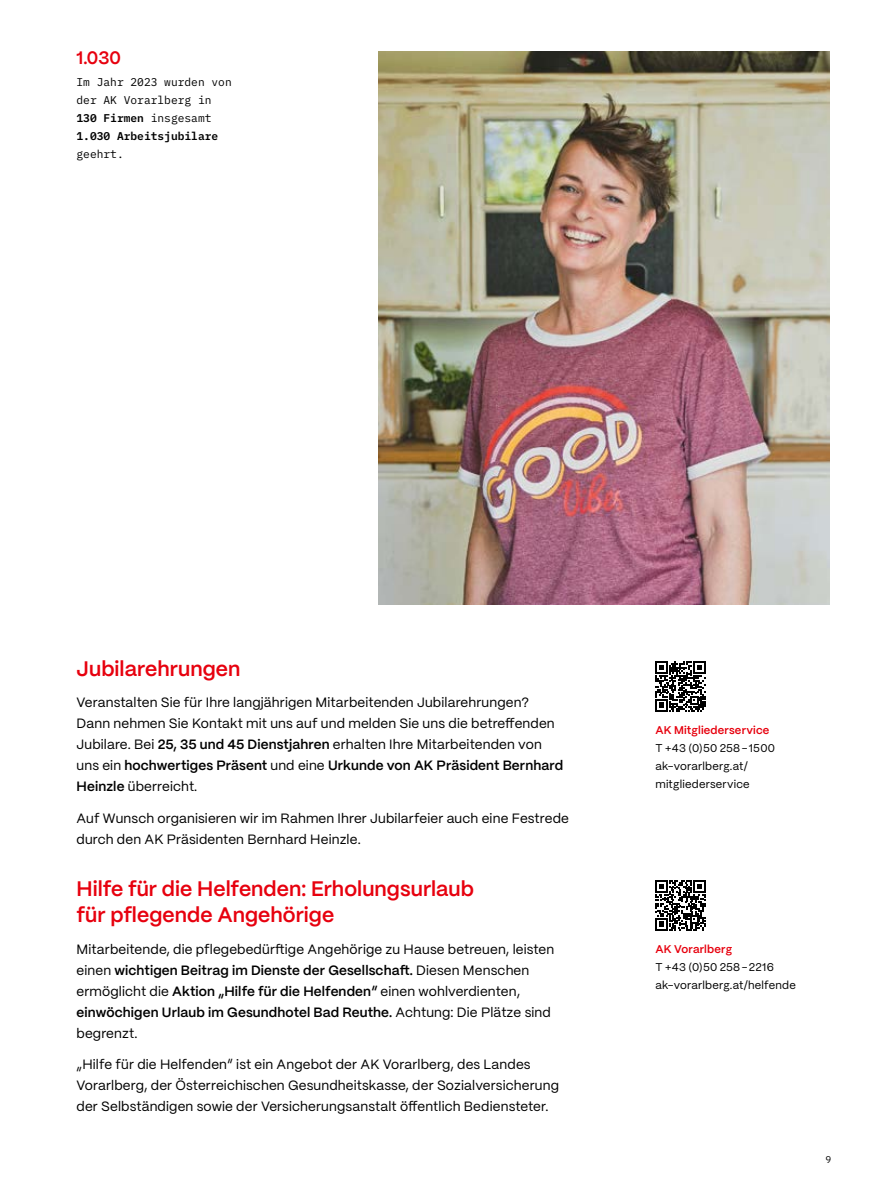
<style>
.page{position:relative;width:893px;height:1191px;background:#fff}
.page>*{position:absolute;margin:0;border:0;box-sizing:border-box;transform-origin:0 0}
.t1{font:600 21px/26.2px "PP Mori";color:#e7000e}
.t2{font:600 18px "PP Mori";color:#e7000e}
.t3{font:13.5px/21px "PP Mori";letter-spacing:.01em;color:#000}
.t4{font:11.25px/18px "PP Mori";letter-spacing:.02em;color:#000}
.t5{font:11.25px/18px "IBM Plex Mono";color:#000}
.t6{font:11.25px/18px "IBM Plex Mono Sm Bld";color:#000}
.t7{font:600 11.25px "PP Mori";letter-spacing:.015em;color:#e7000e}
.t8{font:9.75px "IBM Plex Mono";color:#000}
.s1{font-family:"IBM Plex Mono"}
.s2{font-weight:600}
</style>
<div class="page">
<svg style="left:655px;top:661px;width:50px;height:50px"></svg>
<svg style="left:655px;top:880px;width:50px;height:50px"></svg>
<img style="left:379px;top:51px;width:450px;height:553px">
<h2 class="t2" style="left:77px;top:42px;width:46px">1.030</h2>
<p class="t5" style="left:77px;top:73px;width:157px">Im Jahr 2023 wurden von der AK Vorarlberg in</p>
<p class="t6" style="left:77px;top:109px;width:143px">130 Firmen <span class="s1">insgesamt<br></span>1.030 Arbeitsjubilare</p>
<p class="t5" style="left:77px;top:145px;width:49px">geehrt.</p>
<h1 class="t1" style="left:77px;top:654px;width:165px">Jubilarehrungen</h1>
<p class="t3" style="left:77px;top:691px;width:488px">Veranstalten Sie für Ihre langjährigen Mitarbeitenden Jubilarehrungen?<br>Dann nehmen Sie Kontakt mit uns auf und melden Sie uns die betreffenden Jubilare. Bei <span class="s2">25, 35 und 45 Dienstjahren</span> erhalten Ihre Mitarbeitenden von uns ein <span class="s2">hoch wertiges Präsent</span> und eine <span class="s2">Urkunde von AK Präsident Bernhard Heinzle</span> überreicht.</p>
<p class="t3" style="left:77px;top:806px;width:494px">Auf Wunsch organisieren wir im Rahmen Ihrer Jubilarfeier auch eine Festrede durch den AK Präsidenten Bernhard Heinzle.</p>
<h1 class="t1" style="left:77px;top:874px;width:399px">Hilfe für die Helfenden: Erholungsurlaub für pflegende Angehörige</h1>
<p class="t3" style="left:77px;top:938px;width:479px">Mitarbeitende, die pflegebedürftige Angehörige zu Hause betreuen, leisten einen <span class="s2">wichtigen Beitrag im Dienste der Gesellschaft.</span> Diesen Menschen ermöglicht die <span class="s2">Aktion „Hilfe für die Helfenden“</span> einen wohlverdienten, <span class="s2">einwöchigen Urlaub im Gesundhotel Bad Reuthe.</span> Achtung: Die Plätze sind begrenzt.</p>
<p class="t3" style="left:77px;top:1053px;width:484px">„Hilfe für die Helfenden“ ist ein Angebot der AK Vorarlberg, des Landes<br>Vorarlberg, der Öster reichischen Gesundheitskasse, der Sozialversicherung der Selbständigen sowie der Versicherungsanstalt öffentlich Bediensteter.</p>
<p class="t7" style="left:655px;top:720px;width:116px">AK Mitgliederservice</p>
<p class="t4" style="left:655px;top:738px;width:121px">T +43 (0)50 258-1500 ak-vorarlberg.at/ mitgliederservice</p>
<p class="t7" style="left:655px;top:939px;width:78px">AK Vorarlberg</p>
<p class="t4" style="left:655px;top:957px;width:142px">T +43 (0)50 258-2216 ak-vorarlberg.at/helfende</p>
<p class="t8" style="left:825px;top:1152px;width:7px">9</p>
</div>
